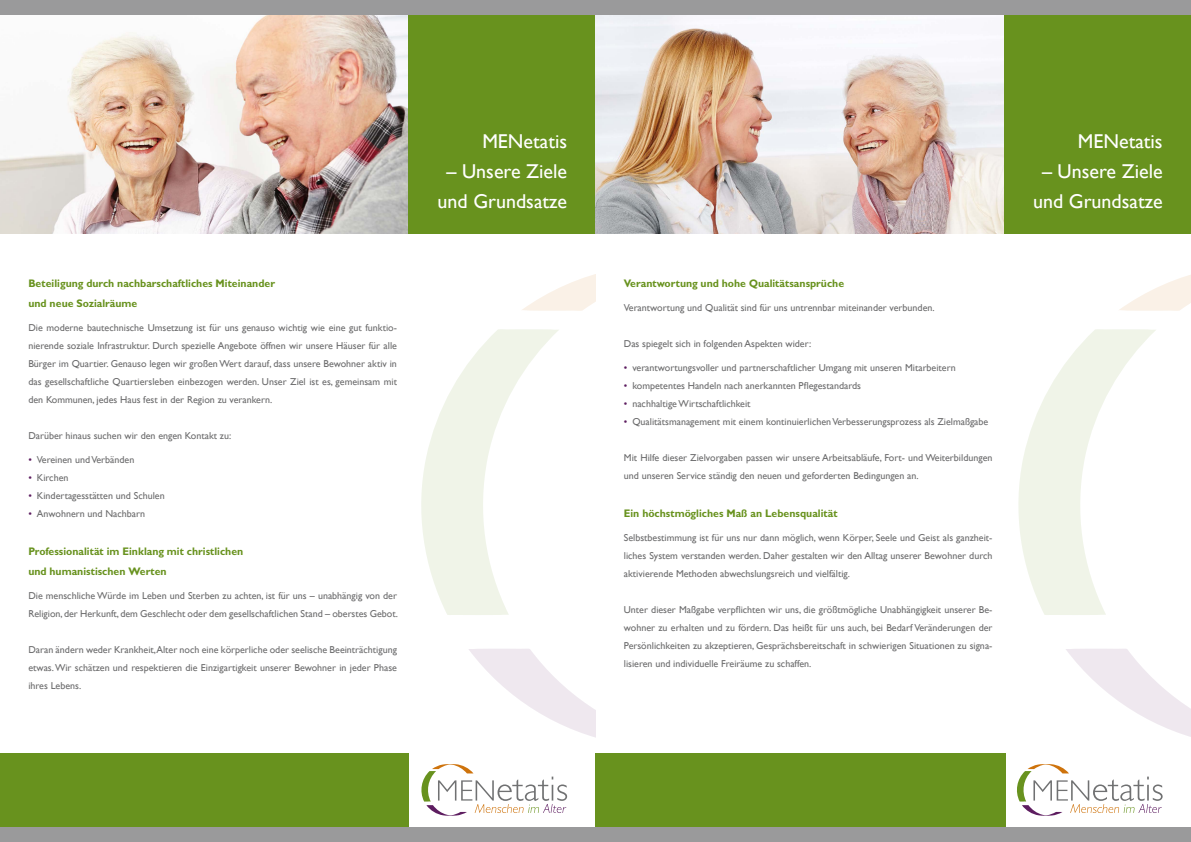
<style>
.page{position:relative;width:1191px;height:842px;background:#fff}
.page>*{position:absolute;margin:0;border:0;box-sizing:border-box;transform-origin:0 0}
.t1{font:20px/30px "Gill Sans";color:#fff;text-align:center}
.t2{font:700 11px/20px "Gill Sans";color:#68921e;scale:.95 1}
.t3{font:10px/18px "Gill Sans";color:#6b6b6c;text-align:justify}
.s1{color:#5d1d60}
</style>
<div class="page">
<img style="left:595px;top:14px;width:409px;height:219px">
<img style="left:0;top:14px;width:408px;height:219px">
<div style="left:1004px;top:0;width:187px;height:233px;background:#68921e"></div>
<div style="left:408px;top:0;width:187px;height:233px;background:#68921e"></div>
<div style="left:0;top:0;width:1191px;height:14px;background:#9a9a9b"></div>
<div style="left:0;top:753px;width:408px;height:89px;background:#68921e"></div>
<div style="left:595px;top:753px;width:410px;height:89px;background:#68921e"></div>
<div style="left:0;top:828px;width:1191px;height:14px;background:#9a9a9b"></div>
<svg style="left:469px;top:649px;width:126px;height:88px"></svg>
<svg style="left:421px;top:274px;width:174px;height:341px"></svg>
<svg style="left:1066px;top:649px;width:125px;height:88px"></svg>
<svg style="left:1018px;top:275px;width:173px;height:340px"></svg>
<svg style="left:421px;top:764px;width:146px;height:52px"></svg>
<svg style="left:1017px;top:764px;width:145px;height:52px"></svg>
<p class="t2" style="left:28px;top:273px;width:261px">Beteiligung durch nachbarschaftliches Miteinander und neue Sozialräume</p>
<p class="t3" style="left:28px;top:318px;width:370px">Die moderne bautechnische Umsetzung ist für uns genauso wichtig wie eine gut funktio&shy;nierende soziale Infrastruktur. Durch spezielle Angebote öffnen wir unsere Häuser für alle Bürger im Quartier. Genauso legen wir großen Wert darauf, dass unsere Bewohner aktiv in das gesellschaftliche Quartiersleben einbezogen werden. Unser Ziel ist es, gemeinsam mit den Kommunen, jedes Haus fest in der Region zu verankern.</p>
<p class="t3" style="left:28px;top:426px;width:204px">Darüber hinaus suchen wir den engen Kontakt zu:</p>
<p class="t3" style="left:28px;top:450px;width:107px"><span class="s1">•</span> Vereinen und Verbänden</p>
<p class="t3" style="left:28px;top:468px;width:42px"><span class="s1">•</span> Kirchen</p>
<p class="t3" style="left:28px;top:486px;width:138px"><span class="s1">•</span> Kindertagesstätten und Schulen</p>
<p class="t3" style="left:28px;top:504px;width:118px"><span class="s1">•</span> Anwohnern und Nachbarn</p>
<p class="t2" style="left:28px;top:541px;width:228px">Professionalität im Einklang mit christlichen und humanistischen Werten</p>
<p class="t3" style="left:28px;top:586px;width:371px">Die menschliche Würde im Leben und Sterben zu achten, ist für uns – unabhängig von der<br>Religion, der Herkunft, dem Geschlecht oder dem gesellschaftlichen Stand – oberstes Gebot.</p>
<p class="t3" style="left:28px;top:640px;width:370px">Daran ändern weder Krankheit,Alter noch eine körperliche oder seelische Beeinträchtigung etwas. Wir schätzen und respektieren die Einzigartigkeit unserer Bewohner in jeder Phase ihres Lebens.</p>
<h1 class="t1" style="left:482px;top:126px;width:86px">MENetatis</h1>
<h1 class="t1" style="left:437px;top:156px;width:131px">– Unsere Ziele und Grundsatze</h1>
<p class="t2" style="left:624px;top:273px;width:233px">Verantwortung und hohe Qualitätsansprüche</p>
<p class="t3" style="left:624px;top:298px;width:312px">Verantwortung und Qualität sind für uns untrennbar miteinander verbunden.</p>
<p class="t3" style="left:624px;top:334px;width:189px">Das spiegelt sich in folgenden Aspekten wider:</p>
<p class="t3" style="left:624px;top:358px;width:333px"><span class="s1">•</span> verantwortungsvoller und partnerschaftlicher Umgang mit unseren Mitarbeitern</p>
<p class="t3" style="left:624px;top:376px;width:239px"><span class="s1">•</span> kompetentes Handeln nach anerkannten Pflegestandards</p>
<p class="t3" style="left:624px;top:394px;width:128px"><span class="s1">•</span> nachhaltige Wirtschaftlichkeit</p>
<p class="t3" style="left:624px;top:412px;width:366px"><span class="s1">•</span> Qualitätsmanagement mit einem kontinuierlichen Verbesserungsprozess als Zielmaßgabe</p>
<p class="t3" style="left:624px;top:448px;width:370px">Mit Hilfe dieser Zielvorgaben passen wir unsere Arbeitsabläufe, Fort- und Weiterbildungen und unseren Service ständig den neuen und geforderten Bedingungen an.</p>
<p class="t2" style="left:624px;top:503px;width:226px">Ein höchstmögliches Maß an Lebensqualität</p>
<p class="t3" style="left:624px;top:528px;width:370px">Selbstbestimmung ist für uns nur dann möglich, wenn Körper, Seele und Geist als ganzheit&shy;liches System verstanden werden. Daher gestalten wir den Alltag unserer Bewohner durch aktivierende Methoden abwechslungsreich und vielfältig.</p>
<p class="t3" style="left:624px;top:600px;width:370px">Unter dieser Maßgabe verpflichten wir uns, die größtmögliche Unabhängigkeit unserer Be&shy;wohner zu erhalten und zu fördern. Das heißt für uns auch, bei Bedarf Veränderungen der Persönlichkeiten zu akzeptieren, Gesprächsbereitschaft in schwierigen Situationen zu signa&shy;lisieren und individuelle Freiräume zu schaffen.</p>
<h1 class="t1" style="left:1077px;top:126px;width:86px">MENetatis</h1>
<h1 class="t1" style="left:1033px;top:156px;width:131px">– Unsere Ziele und Grundsatze</h1>
</div>
